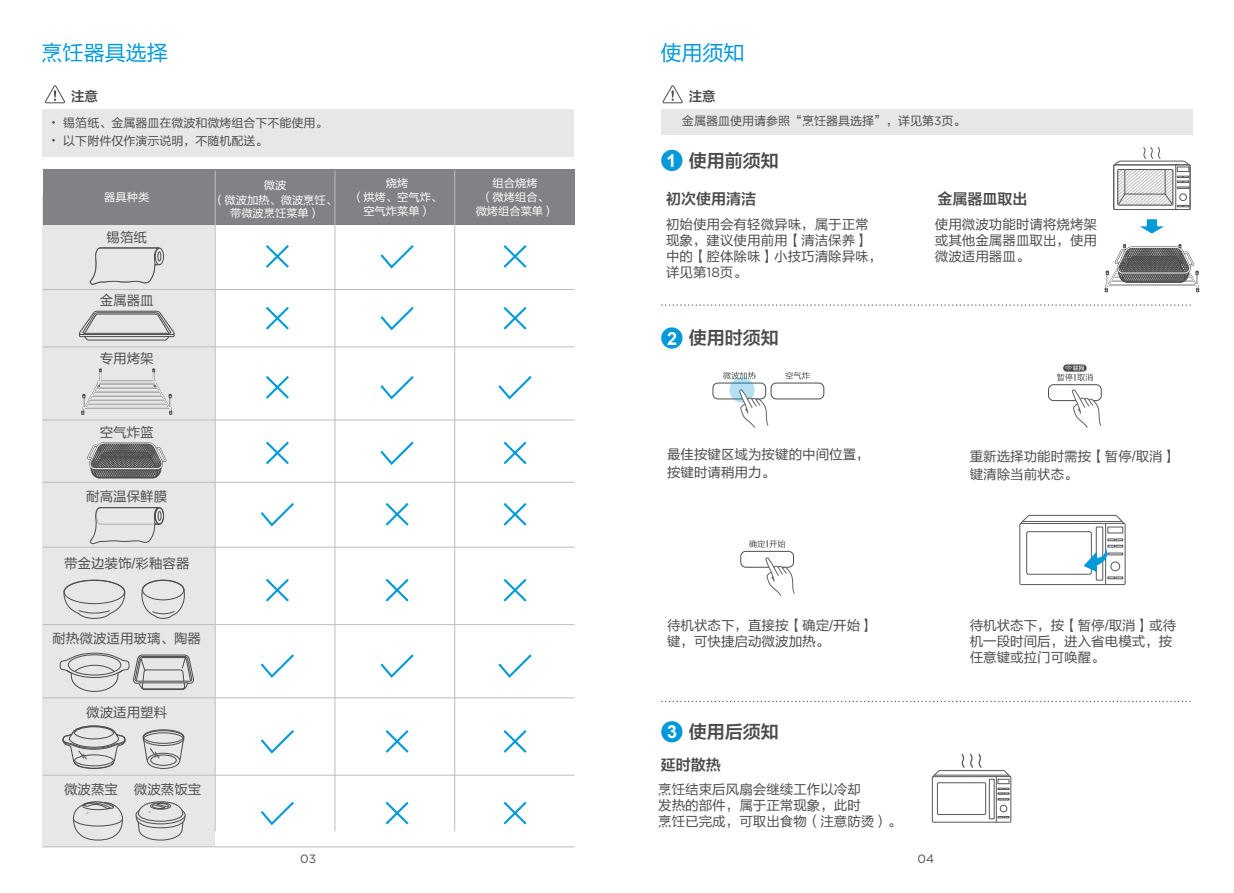
<style>
.page{position:relative;width:1234px;height:893px;background:#fff}
.page>*{position:absolute;margin:0;border:0;box-sizing:border-box;transform-origin:0 0}
.t1{font:21px "FZLTHK GBK1 0";color:#0099da}
.t2{font:18px "FZLTZCHK GBK1 0";color:#4b4c4d}
.t3{font:15px "FZLTZCHK GBK1 0";color:#4b4c4d}
.t4{font:13.5px/16.2px "FZLTHK GBK1 0";color:#4b4c4d}
.t5{font:13.5px "FZLTZCHK GBK1 0";color:#4b4c4d}
.t6{font:12px/18px "FZLTHK GBK1 0";color:#4b4c4d}
.t7{font:12px "Gotham";color:#4b4c4d}
.t8{font:11.25px/14px "FZLTHK GBK1 0";color:#fff;text-align:center}
.s1{font-family:"Gotham"}
.s2{font-family:"Arial";font-weight:700;color:#fff}
</style>
<div class="page">
<div style="left:1047px;top:384px;width:54px;height:17px;border:1px solid #4b4c4d;border-radius:5px"></div>
<svg style="left:1062px;top:364px;width:24px;height:8px"></svg>
<svg style="left:1057px;top:365px;width:35px;height:16px"></svg>
<div style="left:740px;top:551px;width:53px;height:17px;border:1px solid #4b4c4d;border-radius:5px"></div>
<svg style="left:749px;top:540px;width:36px;height:8px"></svg>
<div style="left:770px;top:383px;width:54px;height:16px;border:1px solid #4b4c4d;border-radius:5px"></div>
<div style="left:712px;top:383px;width:54px;height:16px;border:1px solid #4b4c4d;border-radius:5px"></div>
<svg style="left:723px;top:372px;width:32px;height:7px"></svg>
<svg style="left:785px;top:372px;width:24px;height:7px"></svg>
<svg style="left:1020px;top:514px;width:105px;height:9px"></svg>
<div style="left:1019px;top:523px;width:106px;height:62px;border:1px solid #57585a"></div>
<hr style="left:1105px;top:524px;width:1px;height:61px;background:#57585a">
<div style="left:1095px;top:527px;width:7px;height:53px;border:1px solid #57585a"></div>
<div style="left:1026px;top:531px;width:65px;height:43px;border:1px solid #57585a;border-radius:2px"></div>
<div style="left:931px;top:776px;width:79px;height:46px;border:1px solid #57585a"></div>
<div style="left:997px;top:779px;width:12px;height:5px;border:1px solid #57585a"></div>
<div style="left:999px;top:805px;width:7px;height:7px;border:1px solid #57585a;border-radius:50%"></div>
<hr style="left:995px;top:777px;width:1px;height:45px;background:#57585a">
<div style="left:988px;top:779px;width:6px;height:40px;border:1px solid #57585a"></div>
<div style="left:937px;top:783px;width:48px;height:32px;border:1px solid #57585a"></div>
<svg style="left:997px;top:788px;width:12px;height:12px"></svg>
<svg style="left:997px;top:816px;width:12px;height:2px"></svg>
<div style="left:43px;top:109px;width:531px;height:47px;background:#e6e7e9"></div>
<svg style="left:931px;top:753px;width:79px;height:25px"></svg>
<svg style="left:661px;top:305px;width:530px;height:1px"></svg>
<svg style="left:661px;top:701px;width:530px;height:1px"></svg>
<div style="left:661px;top:109px;width:531px;height:26px;background:#e6e7e9"></div>
<div style="left:661px;top:150px;width:21px;height:21px;background:#0099da;border-radius:50%"></div>
<div style="left:661px;top:327px;width:21px;height:22px;background:#0099da;border-radius:50%"></div>
<div style="left:661px;top:721px;width:21px;height:21px;background:#0099da;border-radius:50%"></div>
<svg style="left:1140px;top:219px;width:23px;height:14px"></svg>
<svg style="left:662px;top:85px;width:21px;height:19px"></svg>
<svg style="left:45px;top:85px;width:20px;height:19px"></svg>
<div style="left:42px;top:196px;width:173px;height:651px;background:#e6e7e9"></div>
<div style="left:43px;top:169px;width:531px;height:55px;background:#808285"></div>
<hr style="left:43px;top:289px;width:531px;height:1px;background:#bcbdc0">
<hr style="left:43px;top:347px;width:531px;height:1px;background:#bcbdc0">
<hr style="left:43px;top:482px;width:531px;height:1px;background:#bcbdc0">
<hr style="left:43px;top:420px;width:531px;height:1px;background:#bcbdc0">
<hr style="left:43px;top:547px;width:531px;height:1px;background:#bcbdc0">
<hr style="left:43px;top:624px;width:531px;height:1px;background:#bcbdc0">
<hr style="left:43px;top:846px;width:531px;height:1px;background:#bcbdc0">
<hr style="left:43px;top:697px;width:531px;height:1px;background:#bcbdc0">
<hr style="left:43px;top:775px;width:531px;height:1px;background:#bcbdc0">
<hr style="left:334px;top:170px;width:1px;height:661px;background:#bcbdc0">
<hr style="left:215px;top:170px;width:1px;height:661px;background:#bcbdc0">
<hr style="left:454px;top:170px;width:1px;height:661px;background:#bcbdc0">
<div style="left:155px;top:248px;width:9px;height:17px;border:1px solid #4b4c4d;border-radius:50%"></div>
<svg style="left:89px;top:247px;width:72px;height:38px"></svg>
<svg style="left:266px;top:245px;width:23px;height:23px"></svg>
<svg style="left:380px;top:245px;width:34px;height:24px"></svg>
<svg style="left:503px;top:245px;width:24px;height:23px"></svg>
<div style="left:155px;top:508px;width:9px;height:16px;border:1px solid #4b4c4d;border-radius:50%"></div>
<div style="left:155px;top:507px;width:9px;height:17px;border:1px solid #4b4c4d;border-radius:50%"></div>
<svg style="left:89px;top:507px;width:72px;height:40px"></svg>
<svg style="left:260px;top:503px;width:34px;height:24px"></svg>
<svg style="left:385px;top:503px;width:24px;height:23px"></svg>
<svg style="left:503px;top:503px;width:24px;height:23px"></svg>
<svg style="left:385px;top:578px;width:24px;height:24px"></svg>
<svg style="left:503px;top:579px;width:24px;height:23px"></svg>
<svg style="left:503px;top:441px;width:24px;height:24px"></svg>
<svg style="left:79px;top:310px;width:96px;height:31px"></svg>
<svg style="left:266px;top:307px;width:23px;height:23px"></svg>
<svg style="left:380px;top:307px;width:34px;height:24px"></svg>
<svg style="left:503px;top:307px;width:24px;height:23px"></svg>
<svg style="left:266px;top:376px;width:23px;height:23px"></svg>
<svg style="left:380px;top:376px;width:34px;height:24px"></svg>
<svg style="left:498px;top:376px;width:34px;height:24px"></svg>
<svg style="left:266px;top:441px;width:23px;height:24px"></svg>
<svg style="left:266px;top:578px;width:23px;height:24px"></svg>
<svg style="left:380px;top:441px;width:34px;height:24px"></svg>
<svg style="left:73px;top:801px;width:50px;height:40px"></svg>
<svg style="left:135px;top:801px;width:51px;height:40px"></svg>
<svg style="left:260px;top:801px;width:34px;height:25px"></svg>
<svg style="left:385px;top:801px;width:24px;height:24px"></svg>
<svg style="left:503px;top:801px;width:24px;height:24px"></svg>
<svg style="left:62px;top:725px;width:64px;height:44px"></svg>
<svg style="left:142px;top:729px;width:43px;height:40px"></svg>
<svg style="left:260px;top:730px;width:34px;height:24px"></svg>
<svg style="left:385px;top:730px;width:24px;height:23px"></svg>
<svg style="left:503px;top:730px;width:24px;height:23px"></svg>
<svg style="left:60px;top:652px;width:134px;height:40px"></svg>
<svg style="left:260px;top:654px;width:34px;height:24px"></svg>
<svg style="left:380px;top:654px;width:34px;height:24px"></svg>
<svg style="left:498px;top:654px;width:34px;height:24px"></svg>
<svg style="left:63px;top:579px;width:62px;height:40px"></svg>
<svg style="left:141px;top:579px;width:44px;height:40px"></svg>
<div style="left:1112px;top:164px;width:78px;height:46px;border:1px solid #57585a"></div>
<hr style="left:1175px;top:165px;width:1px;height:44px;background:#57585a">
<svg style="left:1112px;top:147px;width:78px;height:60px"></svg>
<svg style="left:1083px;top:539px;width:39px;height:40px"></svg>
<svg style="left:729px;top:377px;width:25px;height:26px"></svg>
<svg style="left:739px;top:389px;width:29px;height:39px"></svg>
<svg style="left:1071px;top:389px;width:29px;height:39px"></svg>
<svg style="left:765px;top:557px;width:29px;height:39px"></svg>
<svg style="left:87px;top:442px;width:80px;height:37px"></svg>
<hr style="left:96px;top:387px;width:62px;height:2px;background:#4b4c4d">
<hr style="left:94px;top:391px;width:66px;height:2px;background:#4b4c4d">
<hr style="left:92px;top:395px;width:70px;height:2px;background:#4b4c4d">
<hr style="left:89px;top:399px;width:76px;height:2px;background:#4b4c4d">
<div style="left:83px;top:407px;width:88px;height:4px;border:1px solid #fff"></div>
<div style="left:98px;top:381px;width:57px;height:4px;border:1px solid #fff"></div>
<hr style="left:98px;top:384px;width:58px;height:1px;background:#fff">
<hr style="left:96px;top:388px;width:62px;height:1px;background:#fff">
<hr style="left:94px;top:392px;width:66px;height:1px;background:#fff">
<hr style="left:92px;top:396px;width:70px;height:1px;background:#fff">
<hr style="left:89px;top:399px;width:76px;height:1px;background:#fff">
<hr style="left:87px;top:403px;width:80px;height:1px;background:#fff">
<svg style="left:151px;top:369px;width:21px;height:46px"></svg>
<svg style="left:81px;top:369px;width:21px;height:46px"></svg>
<svg style="left:1104px;top:244px;width:94px;height:48px"></svg>
<h1 class="t1" style="left:42px;top:41px;width:127px">烹饪器具选择</h1>
<h1 class="t1" style="left:660px;top:41px;width:85px">使用须知</h1>
<p class="t5" style="left:71px;top:89px;width:28px">注意</p>
<p class="t5" style="left:688px;top:89px;width:28px">注意</p>
<p class="t6" style="left:63px;top:115px;width:265px">锡箔纸、金属器皿在微波和微烤组合下不能使用。以下附件仅作演示说明，不随机配送。</p>
<p class="t8" style="left:104px;top:190px;width:46px">器具种类</p>
<p class="t4" style="left:106px;top:230px;width:42px">锡箔纸</p>
<p class="t4" style="left:100px;top:293px;width:55px">金属器皿</p>
<p class="t4" style="left:100px;top:351px;width:55px">专用烤架</p>
<p class="t4" style="left:100px;top:424px;width:55px">空气炸篮</p>
<p class="t4" style="left:86px;top:488px;width:82px">耐高温保鲜膜</p>
<p class="t4" style="left:64px;top:555px;width:127px">带金边装饰/彩釉容器</p>
<p class="t8" style="left:213px;top:179px;width:125px">微波<br>（微波加热、微波烹饪、带微波烹饪菜单）</p>
<p class="t4" style="left:52px;top:631px;width:150px">耐热微波适用玻璃、陶器</p>
<p class="t4" style="left:86px;top:704px;width:82px">微波适用塑料</p>
<p class="t4" style="left:64px;top:782px;width:139px">微波蒸宝 微波蒸饭宝</p>
<p class="t8" style="left:352px;top:176px;width:91px">烧烤<br>（烘烤、空气炸、空气炸菜单）</p>
<p class="t8" style="left:475px;top:176px;width:80px">组合烧烤<br>（微烤组合、微烤组合菜单）</p>
<p class="t6" style="left:681px;top:112px;width:285px">金属器皿使用请参照“烹饪器具选择”，详见第<span class="s1">3</span>页。</p>
<h2 class="t2" style="left:666px;top:151px;width:114px"><span class="s2">1</span> 使用前须知</h2>
<p class="t3" style="left:666px;top:190px;width:91px">初次使用清洁</p>
<p class="t3" style="left:937px;top:191px;width:91px">金属器皿取出</p>
<p class="t4" style="left:666px;top:216px;width:218px">初始使用会有轻微异味，属于正常现象，建议使用前用【清洁保养】中的【腔体除味】小技巧清除异味，详见第<span class="s1">18</span>页。</p>
<p class="t4" style="left:934px;top:216px;width:163px;text-align:justify">使用微波功能时请将烧烤架或其他金属器皿取出，使用微波适用器皿。</p>
<h2 class="t2" style="left:667px;top:328px;width:113px"><span class="s2">2</span> 使用时须知</h2>
<p class="t4" style="left:667px;top:446px;width:204px;line-height:18px">最佳按键区域为按键的中间位置，按键时请稍用力。</p>
<p class="t4" style="left:667px;top:617px;width:208px">待机状态下，直接按【确定/开始】键，可快捷启动微波加热。</p>
<h2 class="t2" style="left:667px;top:722px;width:113px"><span class="s2">3</span> 使用后须知</h2>
<p class="t3" style="left:660px;top:757px;width:61px">延时散热</p>
<p class="t4" style="left:658px;top:781px;width:244px">烹饪结束后风扇会继续工作以冷却<br>发热的部件，属于正常现象，此时<br>烹饪已完成，可取出食物（注意防烫）。</p>
<p class="t4" style="left:969px;top:448px;width:208px;line-height:18px">重新选择功能时需按【暂停/取消】键清除当前状态。</p>
<p class="t4" style="left:969px;top:617px;width:208px">待机状态下，按【暂停/取消】或待机一段时间后，进入省电模式，按任意键或拉门可唤醒。</p>
<p class="t7" style="left:300px;top:852px;width:17px">03</p>
<p class="t7" style="left:917px;top:852px;width:18px">04</p>
</div>
